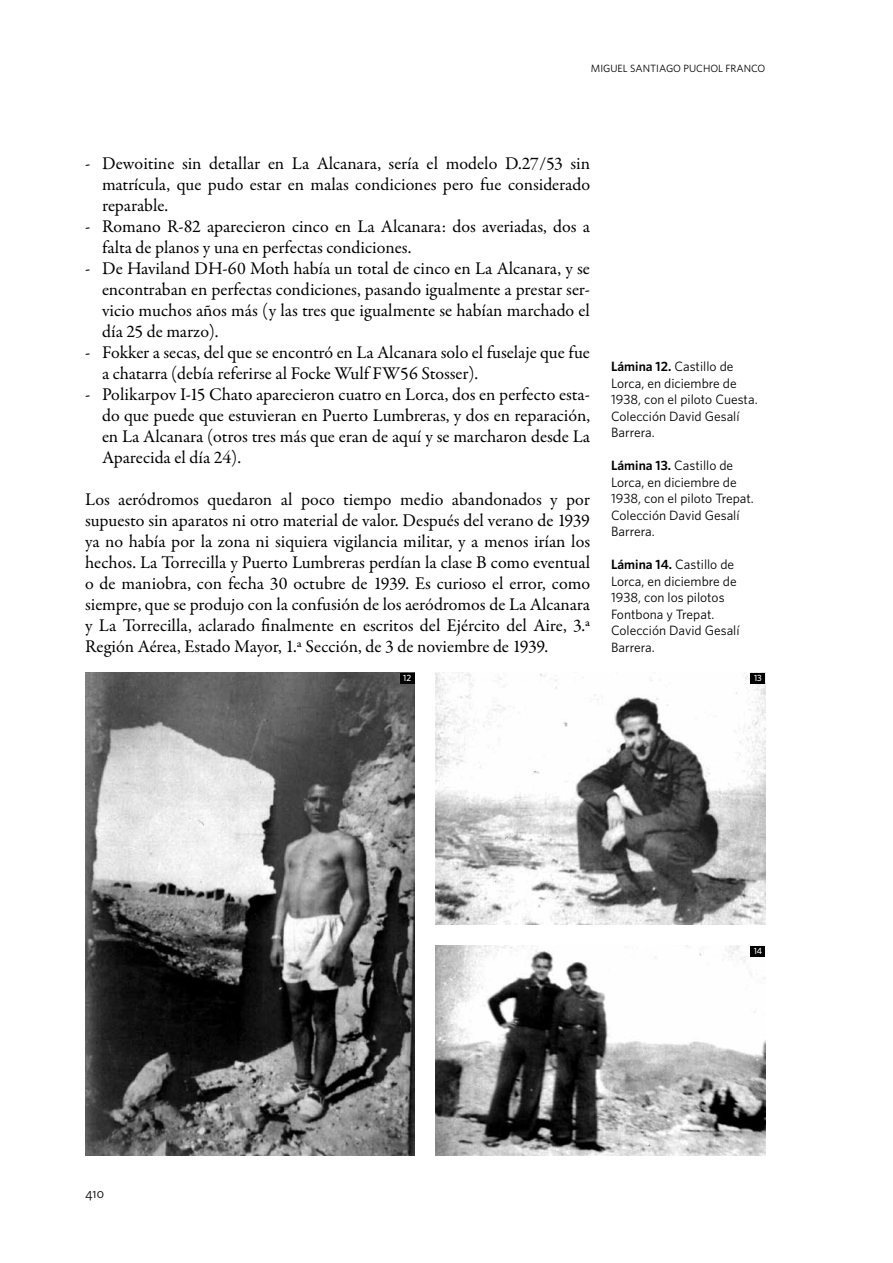
<style>
.page{position:relative;width:893px;height:1263px;background:#fff}
.page>*{position:absolute;margin:0;border:0;box-sizing:border-box;transform-origin:0 0}
.t1{font:18px/21px "Garamond Premr Pro";color:#000;text-align:justify}
.t2{font:13.5px/16.5px "Whitney HTF";color:#000}
.t3{font:13.5px "Whitney HTF Book SC";color:#000}
.t4{font:10.5px "Whitney HTF";color:#000}
.t5{font:500 9px "Whitney HTF";color:#fff}
.s1{font-weight:600}
</style>
<div class="page">
<img style="left:85px;top:673px;width:330px;height:483px">
<img style="left:436px;top:673px;width:329px;height:252px">
<img style="left:436px;top:946px;width:329px;height:210px">
<div style="left:750px;top:673px;width:15px;height:10px;background:#000"></div>
<div style="left:400px;top:673px;width:15px;height:10px;background:#000"></div>
<div style="left:750px;top:946px;width:15px;height:10px;background:#000"></div>
<p class="t4" style="left:591px;top:62px;width:176px">MIGUEL SANTIAGO PUCHOL FRANCO</p>
<p class="t1" style="left:102px;top:153px;width:490px;text-indent:-17px">- Dewoitine sin detallar en La Alcanara, sería el modelo D.27/53 sin matrícula, que pudo estar en malas condiciones pero fue considerado reparable.</p>
<p class="t1" style="left:102px;top:216px;width:489px;text-indent:-17px">- Romano R-82 aparecieron cinco en La Alcanara: dos averiadas, dos a falta de planos y una en perfectas condiciones.</p>
<p class="t1" style="left:102px;top:258px;width:489px;text-indent:-17px">- De Haviland DH-60 Moth había un total de cinco en La Alcanara, y se encontraban en perfectas condiciones, pasando igualmente a prestar ser&shy;vicio muchos años más (y las tres que igualmente se habían marchado el día 25 de marzo).</p>
<p class="t1" style="left:102px;top:342px;width:489px;text-indent:-17px">- Fokker a secas, del que se encontró en La Alcanara solo el fuselaje que fue a chatarra (debía referirse al Focke Wulf FW56 Stosser).</p>
<p class="t1" style="left:102px;top:384px;width:490px;text-indent:-17px">- Polikarpov I-15 Chato aparecieron cuatro en Lorca, dos en perfecto esta&shy;do que puede que estuvieran en Puerto Lumbreras, y dos en reparación, en La Alcanara (otros tres más que eran de aquí y se marcharon desde La Aparecida el día 24).</p>
<p class="t1" style="left:85px;top:489px;width:507px">Los aeródromos quedaron al poco tiempo medio abandonados y por supuesto sin aparatos ni otro material de valor. Después del verano de 1939 ya no había por la zona ni siquiera vigilancia militar, y a menos irían los hechos. La Torrecilla y Puerto Lumbreras perdían la clase B como eventual o de maniobra, con fecha 30 octubre de 1939. Es curioso el error, como siempre, que se produjo con la confusión de los aeródromos de La Alcanara y La Torrecilla, aclarado finalmente en escritos del Ejército del Aire, 3.ª Región Aérea, Estado Mayor, 1.ª Sección, de 3 de noviembre de 1939.</p>
<p class="t2" style="left:611px;top:358px;width:148px"><span class="s1">Lámina 12.</span> Castillo de<br>Lorca, en diciembre de<br>1938, con el piloto Cuesta.<br>Colección David Gesalí<br>Barrera.</p>
<p class="t2" style="left:611px;top:457px;width:144px"><span class="s1">Lámina 13.</span> Castillo de<br>Lorca, en diciembre de<br>1938, con el piloto Trepat.<br>Colección David Gesalí<br>Barrera.</p>
<p class="t2" style="left:611px;top:556px;width:130px"><span class="s1">Lámina 14.</span> Castillo de<br>Lorca, en diciembre de<br>1938, con los pilotos<br>Fontbona y Trepat.<br>Colección David Gesalí<br>Barrera.</p>
<p class="t5" style="left:403px;top:673px;width:10px">12</p>
<p class="t5" style="left:754px;top:673px;width:9px">13</p>
<p class="t3" style="left:85px;top:1185px;width:20px">410</p>
<p class="t5" style="left:754px;top:946px;width:10px">14</p>
</div>
